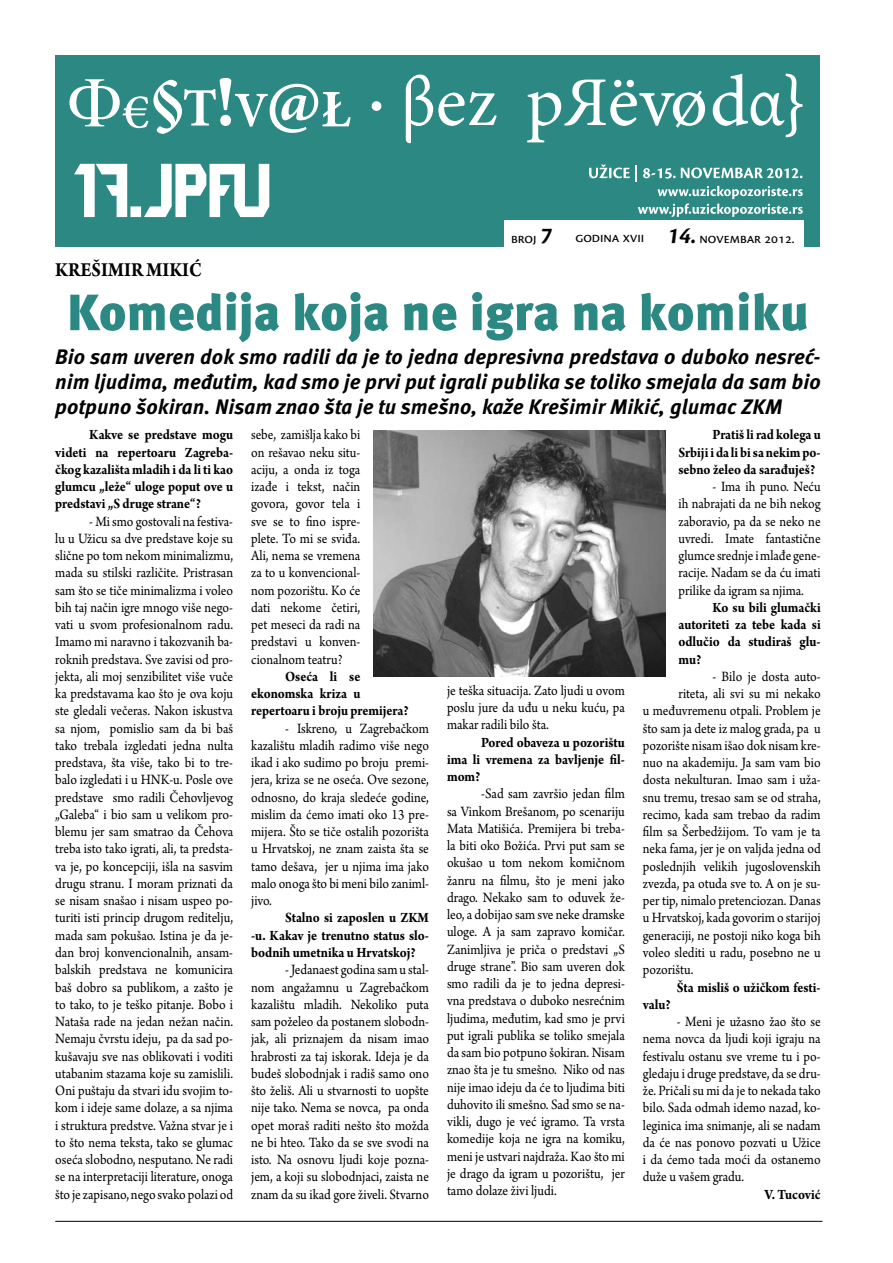
<style>
.page{position:relative;width:893px;height:1263px;background:#fff}
.page>*{position:absolute;margin:0;border:0;box-sizing:border-box;transform-origin:0 0}
.t1{font:900 51px "Meta Pro";color:#2b8882}
.t2{font:italic 700 21px/25.2px "Meta Pro";color:#000;text-align:justify}
.t3{font:700 21px "Arno Pro";color:#000;scale:.9 1}
.t4{font:15px/17.2px "Arno Pro";letter-spacing:-.005em;color:#000;text-align:justify;scale:.9 1}
.t5{font:700 15px/17.2px "Arno Pro";letter-spacing:-.005em;color:#000;text-align:justify;scale:.9 1}
.t6{font:15px "Cronos Pro";color:#000}
.s1{font-weight:700;font-style:italic;font-size:24px}
</style>
<div class="page">
<div style="left:55px;top:55px;width:764px;height:192px;background:#2b8882"></div>
<div style="left:372px;top:101px;width:9px;height:10px;background:#fff;border-radius:50%"></div>
<svg style="left:527px;top:73px;width:276px;height:69px"></svg>
<svg style="left:405px;top:74px;width:92px;height:70px"></svg>
<svg style="left:69px;top:78px;width:282px;height:56px"></svg>
<svg style="left:589px;top:164px;width:214px;height:53px"></svg>
<svg style="left:74px;top:164px;width:195px;height:53px"></svg>
<div style="left:504px;top:220px;width:299px;height:29px;background:#fff"></div>
<hr style="left:55px;top:1221px;width:767px;height:1px;background:#000">
<img style="left:373px;top:431px;width:293px;height:245px">
<p class="t6" style="left:511px;top:229px;width:285px">broj <span class="s1">7</span> godina XvIi <span class="s1">14.</span> novembar 2012.</p>
<h2 class="t3" style="left:55px;top:258px;width:164px">KREŠIMIR MIKIĆ</h2>
<h1 class="t1" style="left:67px;top:280px;width:743px">Komedija koja ne igra na komiku</h1>
<p class="t2" style="left:55px;top:345px;width:767px">Bio sam uveren dok smo radili da je to jedna depresivna predstava o duboko nesreć&shy;nim ljudima, međutim, kad smo je prvi put igrali publika se toliko smejala da sam bio potpuno šokiran. Nisam znao šta je tu smešno, kaže Krešimir Mikić, glumac ZKM</p>
<p class="t5" style="left:55px;top:427px;width:199px;text-indent:34px">Kakve se predstave mogu videti na repertoaru Zagreba&shy;čkog kazališta mladih i da li ti kao glumcu „leže“ uloge poput ove u predstavi „S druge strane“?</p>
<p class="t4" style="left:55px;top:513px;width:199px;text-indent:34px">- Mi smo gostovali na festiva&shy;lu u Užicu sa dve predstave koje su slične po tom nekom minimalizmu, mada su stilski različite. Pristrasan sam što se tiče minimalizma i voleo bih taj način igre mnogo više nego&shy;vati u svom profesionalnom radu.<br>Imamo mi naravno i takozvanih ba&shy;roknih predstava. Sve zavisi od pro&shy;jekta, ali moj senzibilitet više vuče ka predstavama kao što je ova koju ste gledali večeras. Nakon iskustva sa njom, pomislio sam da bi baš tako trebala izgledati jedna nulta predstava, šta više, tako bi to tre&shy;balo izgledati i u HNK-u. Posle ove predstave smo radili Čehovljevog „Galeba“ i bio sam u velikom pro&shy;blemu jer sam smatrao da Čehova treba isto tako igrati, ali, ta predsta&shy;va je, po koncepciji, išla na sasvim drugu stranu. I moram priznati da se nisam snašao i nisam uspeo po&shy;turiti isti princip drugom reditelju, mada sam pokušao. Istina je da je&shy;dan broj konvencionalnih, ansam&shy;balskih predstava ne komunicira baš dobro sa publikom, a zašto je to tako, to je teško pitanje. Bobo i Nataša rade na jedan nežan način.<br>Nemaju čvrstu ideju, pa da sad po&shy;kušavaju sve nas oblikovati i voditi utabanim stazama koje su zamislili.<br>Oni puštaju da stvari idu svojim to&shy;kom i ideje same dolaze, a sa njima i struktura predstve. Važna stvar je i to što nema teksta, tako se glumac oseća slobodno, nesputano. Ne radi se na interpretaciji literature, onoga što je zapisano, nego svako polazi od</p>
<p class="t4" style="left:251px;top:427px;width:123px">sebe, zamišlja kako bi on rešavao neku situ&shy;aciju, a onda iz toga izađe i tekst, način govora, govor tela i sve se to fino ispre&shy;plete. To mi se sviđa.<br>Ali, nema se vremena za to u konvencional&shy;nom pozorištu. Ko će dati nekome četiri, pet meseci da radi na predstavi u konven&shy;cionalnom teatru?</p>
<p class="t5" style="left:251px;top:668px;width:176px;text-align:left;text-indent:34px">Oseća li se ekonomska kriza u repertoaru i broju premijera?</p>
<p class="t4" style="left:251px;top:720px;width:199px;text-indent:34px">- Iskreno, u Zagrebačkom kazalištu mladih radimo više nego ikad i ako sudimo po broju premi&shy;jera, kriza se ne oseća. Ove sezone, odnosno, do kraja sledeće godine, mislim da ćemo imati oko 13 pre&shy;mijera. Što se tiče ostalih pozorišta u Hrvatskoj, ne znam zaista šta se tamo dešava, jer u njima ima jako malo onoga što bi meni bilo zaniml&shy;jivo.</p>
<p class="t5" style="left:251px;top:910px;width:199px;text-indent:34px">Stalno si zaposlen u ZKM -u. Kakav je trenutno status slo&shy;bodnih umetnika u Hrvatskoj?</p>
<p class="t4" style="left:251px;top:962px;width:199px;text-indent:34px">- Jedanaest godina sam u stal&shy;nom angažamnu u Zagrebačkom kazalištu mladih. Nekoliko puta sam poželeo da postanem slobodn&shy;jak, ali priznajem da nisam imao hrabrosti za taj iskorak. Ideja je da budeš slobodnjak i radiš samo ono što želiš. Ali u stvarnosti to uopšte nije tako. Nema se novca, pa onda opet moraš raditi nešto što možda ne bi hteo. Tako da se sve svodi na isto. Na osnovu ljudi koje pozna&shy;jem, a koji su slobodnjaci, zaista ne znam da su ikad gore živeli. Stvarno</p>
<p class="t4" style="left:447px;top:682px;width:199px">je teška situacija. Zato ljudi u ovom poslu jure da uđu u neku kuću, pa makar radili bilo šta.</p>
<p class="t5" style="left:447px;top:734px;width:199px;text-indent:34px">Pored obaveza u pozorištu ima li vremena za bavljenje fil&shy;mom?</p>
<p class="t4" style="left:447px;top:786px;width:199px;text-indent:34px">-Sad sam završio jedan film sa Vinkom Brešanom, po scenariju Mata Matišića. Premijera bi treba&shy;la biti oko Božića. Prvi put sam se okušao u tom nekom komičnom žanru na filmu, što je meni jako drago. Nekako sam to oduvek že&shy;leo, a dobijao sam sve neke dramske uloge. A ja sam zapravo komičar.<br>Zanimljiva je priča o predstavi „S druge strane”. Bio sam uveren dok smo radili da je to jedna depresi&shy;vna predstava o duboko nesrećnim ljudima, međutim, kad smo je prvi put igrali publika se toliko smejala da sam bio potpuno šokiran. Nisam znao šta je tu smešno. Niko od nas nije imao ideju da će to ljudima biti duhovito ili smešno. Sad smo se na&shy;vikli, dugo je već igramo. Ta vrsta komedije koja ne igra na komiku, meni je ustvari najdraža. Kao što mi je drago da igram u pozorištu, jer tamo dolaze živi ljudi.</p>
<p class="t5" style="left:678px;top:427px;width:160px;text-indent:34px">Pratiš li rad kolega u Srbiji i da li bi sa nekim po&shy;sebno želeo da sarađuješ?</p>
<p class="t4" style="left:678px;top:479px;width:160px;text-indent:34px">- Ima ih puno. Neću ih nabrajati da ne bih nekog zaboravio, pa da se neko ne uvredi. Imate fantastične glumce srednje i mlađe gene&shy;racije. Nadam se da ću imati prilike da igram sa njima.</p>
<p class="t5" style="left:678px;top:599px;width:160px;text-indent:34px">Ko su bili glumački autoriteti za tebe kada si odlučio da studiraš glu&shy;mu?</p>
<p class="t4" style="left:712px;top:669px;width:122px">- Bilo je dosta auto-</p>
<p class="t4" style="left:678px;top:686px;width:160px">riteta, ali svi su mi nekako</p>
<p class="t4" style="left:643px;top:703px;width:199px">u međuvremenu otpali. Problem je</p>
<p class="t4" style="left:643px;top:720px;width:199px">što sam ja dete iz malog grada, pa u</p>
<p class="t4" style="left:643px;top:738px;width:199px">pozorište nisam išao dok nisam kre-</p>
<p class="t4" style="left:643px;top:755px;width:199px">nuo na akademiju. Ja sam vam bio</p>
<p class="t4" style="left:643px;top:772px;width:199px">dosta nekulturan. Imao sam i uža-</p>
<p class="t4" style="left:643px;top:789px;width:199px">snu tremu, tresao sam se od straha,</p>
<p class="t4" style="left:643px;top:807px;width:199px">recimo, kada sam trebao da radim</p>
<p class="t4" style="left:643px;top:824px;width:199px">film sa Šerbedžijom. To vam je ta</p>
<p class="t4" style="left:643px;top:841px;width:199px">neka fama, jer je on valjda jedna od</p>
<p class="t4" style="left:643px;top:858px;width:199px">poslednjih velikih jugoslovenskih</p>
<p class="t4" style="left:643px;top:876px;width:199px">zvezda, pa otuda sve to. A on je su-</p>
<p class="t4" style="left:643px;top:893px;width:199px">per tip, nimalo pretenciozan. Danas</p>
<p class="t4" style="left:643px;top:910px;width:199px">u Hrvatskoj, kada govorim o starijoj</p>
<p class="t4" style="left:643px;top:927px;width:199px">generaciji, ne postoji niko koga bih</p>
<p class="t4" style="left:643px;top:945px;width:199px">voleo slediti u radu, posebno ne u</p>
<p class="t4" style="left:643px;top:962px;width:58px">pozorištu.</p>
<p class="t5" style="left:677px;top:979px;width:161px">Šta misliš o užičkom festi-</p>
<p class="t5" style="left:643px;top:996px;width:32px">valu?</p>
<p class="t4" style="left:643px;top:1014px;width:199px;text-indent:34px">- Meni je užasno žao što se nema novca da ljudi koji igraju na festivalu ostanu sve vreme tu i po&shy;gledaju i druge predstave, da se dru&shy;že. Pričali su mi da je to nekada tako bilo. Sada odmah idemo nazad, ko&shy;leginica ima snimanje, ali se nadam da će nas ponovo pozvati u Užice i da ćemo tada moći da ostanemo duže u vašem gradu.</p>
<p class="t5" style="left:765px;top:1186px;width:64px">V. Tucović</p>
</div>
